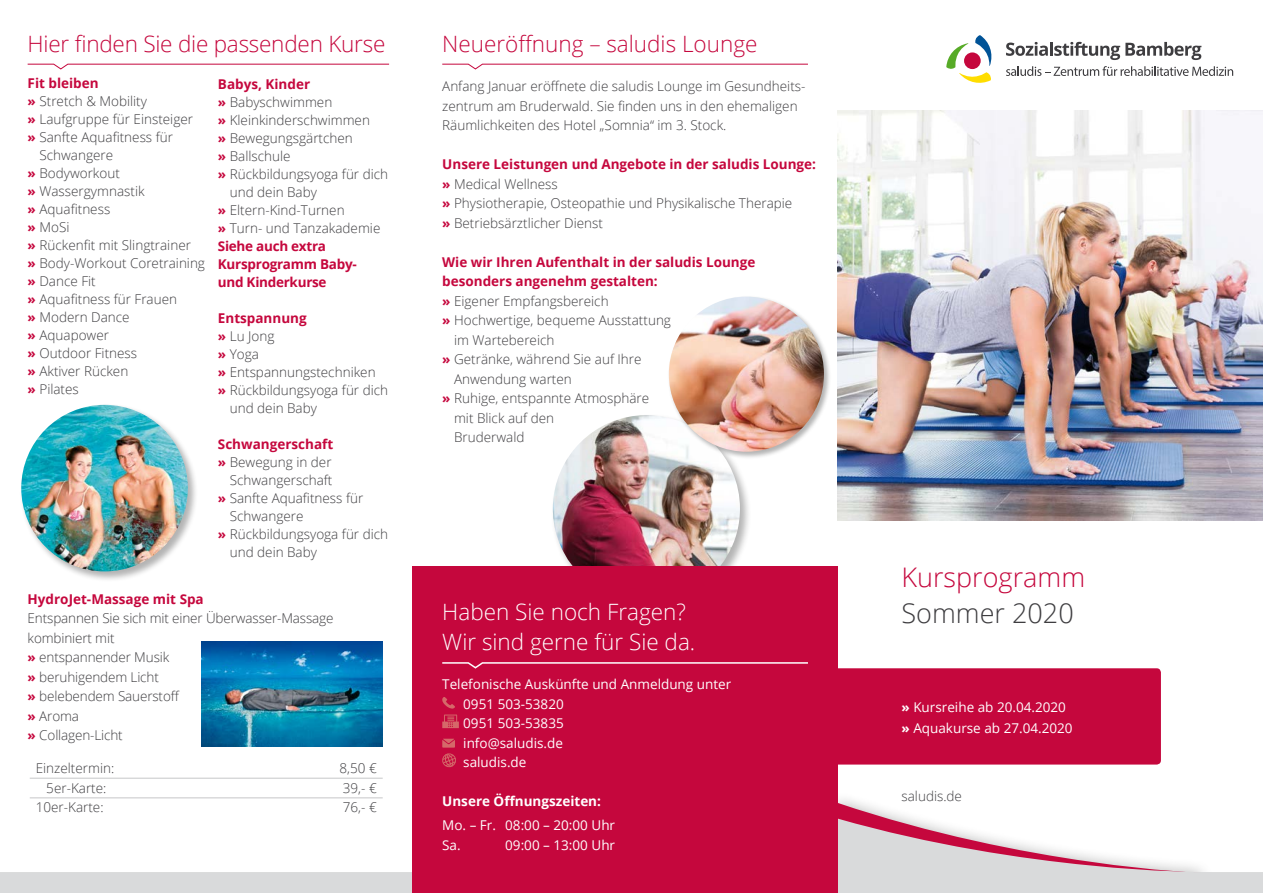
<style>
.page{position:relative;width:1263px;height:893px;background:#fff}
.page>*{position:absolute;margin:0;border:0;box-sizing:border-box;transform-origin:0 0}
.t1{font:300 27px "Open Sans";color:#c5073d}
.t2{font:300 27px "Open Sans";color:#3e3d40}
.t3{font:300 22.5px "Open Sans";letter-spacing:-.01em;color:#c5073d}
.t4{font:300 22.5px/30px "Open Sans";color:#fff}
.t5{font:300 13.5px/19.5px "Open Sans";color:#3e3d40}
.t6{font:13.5px/19.5px "Open Sans";color:#fff}
.t7{font:700 13.5px "Open Sans";color:#c5073d}
.t8{font:700 13.5px "Open Sans";letter-spacing:-.02em;color:#c5073d}
.t9{font:700 13.5px "Open Sans";color:#fff}
.s1{font-weight:700;color:#c5073d}
.s2{font-weight:700}
</style>
<div class="page">
<div style="left:551px;top:413px;width:201px;height:187px;background:#000;opacity:.3"></div>
<img style="left:553px;top:415px;width:187px;height:152px">
<svg style="left:838px;top:803px;width:425px;height:90px"></svg>
<div style="left:0;top:872px;width:412px;height:21px;background:#d9dadb"></div>
<div style="left:412px;top:567px;width:426px;height:326px;background:#c5073d"></div>
<svg style="left:442px;top:697px;width:13px;height:12px"></svg>
<svg style="left:442px;top:715px;width:17px;height:13px"></svg>
<svg style="left:442px;top:739px;width:14px;height:29px"></svg>
<hr style="left:30px;top:778px;width:353px;height:1px;background:#c6c7c8">
<hr style="left:30px;top:797px;width:353px;height:1px;background:#c6c7c8">
<img style="left:201px;top:641px;width:182px;height:105px">
<svg style="left:442px;top:63px;width:366px;height:7px"></svg>
<svg style="left:27px;top:63px;width:363px;height:7px"></svg>
<svg style="left:442px;top:662px;width:366px;height:7px"></svg>
<svg style="left:946px;top:35px;width:46px;height:48px"></svg>
<div style="left:964px;top:52px;width:17px;height:17px;background:#c5073d;border-radius:50%"></div>
<svg style="left:1006px;top:42px;width:42px;height:14px"></svg>
<hr style="left:1050px;top:42px;width:3px;height:14px;background:#3e3d40">
<svg style="left:1054px;top:42px;width:147px;height:18px"></svg>
<svg style="left:1006px;top:66px;width:227px;height:10px"></svg>
<div style="left:838px;top:668px;width:323px;height:97px;background:#c5073d"></div>
<div style="left:19px;top:403px;width:179px;height:179px;background:#000;opacity:.3"></div>
<img style="left:21px;top:405px;width:167px;height:166px;border-radius:83px">
<div style="left:667px;top:295px;width:165px;height:164px;background:#000;opacity:.3"></div>
<img style="left:669px;top:297px;width:155px;height:155px;border-radius:78px">
<img style="left:838px;top:111px;width:425px;height:410px">
<h2 class="t3" style="left:28px;top:29px;width:359px">Hier finden Sie die passenden Kurse</h2>
<p class="t7" style="left:28px;top:74px;width:73px">Fit bleiben</p>
<p class="t5" style="left:28px;top:91px;width:121px"><span class="s1">»</span> Stretch &amp; Mobility</p>
<p class="t5" style="left:28px;top:109px;width:167px"><span class="s1">»</span> Laufgruppe für Einsteiger</p>
<p class="t5" style="left:28px;top:127px;width:147px"><span class="s1">»</span> Sanfte Aquafitness für</p>
<p class="t5" style="left:39px;top:145px;width:75px">Schwangere</p>
<p class="t5" style="left:28px;top:163px;width:94px"><span class="s1">»</span> Bodyworkout</p>
<p class="t5" style="left:28px;top:181px;width:118px"><span class="s1">»</span> Wassergymnastik</p>
<p class="t5" style="left:28px;top:199px;width:84px"><span class="s1">»</span> Aquafitness</p>
<p class="t5" style="left:28px;top:217px;width:43px"><span class="s1">»</span> MoSi</p>
<p class="t5" style="left:28px;top:235px;width:165px"><span class="s1">»</span> Rückenfit mit Slingtrainer</p>
<p class="t5" style="left:28px;top:253px;width:179px"><span class="s1">»</span> Body-Workout Coretraining</p>
<p class="t5" style="left:28px;top:271px;width:70px"><span class="s1">»</span> Dance Fit</p>
<p class="t5" style="left:28px;top:289px;width:151px"><span class="s1">»</span> Aquafitness für Frauen</p>
<p class="t5" style="left:28px;top:307px;width:104px"><span class="s1">»</span> Modern Dance</p>
<p class="t5" style="left:28px;top:325px;width:83px"><span class="s1">»</span> Aquapower</p>
<p class="t5" style="left:28px;top:343px;width:111px"><span class="s1">»</span> Outdoor Fitness</p>
<p class="t5" style="left:28px;top:361px;width:102px"><span class="s1">»</span> Aktiver Rücken</p>
<p class="t5" style="left:28px;top:379px;width:53px"><span class="s1">»</span> Pilates</p>
<p class="t7" style="left:218px;top:75px;width:94px">Babys, Kinder</p>
<p class="t5" style="left:218px;top:92px;width:116px"><span class="s1">»</span> Babyschwimmen</p>
<p class="t5" style="left:218px;top:110px;width:154px"><span class="s1">»</span> Kleinkinderschwimmen</p>
<p class="t5" style="left:218px;top:128px;width:136px"><span class="s1">»</span> Bewegungsgärtchen</p>
<p class="t5" style="left:218px;top:146px;width:74px"><span class="s1">»</span> Ballschule</p>
<p class="t5" style="left:218px;top:164px;width:172px"><span class="s1">»</span> Rückbildungsyoga für dich</p>
<p class="t5" style="left:230px;top:182px;width:89px">und dein Baby</p>
<p class="t5" style="left:218px;top:200px;width:128px"><span class="s1">»</span> Eltern-Kind-Turnen</p>
<p class="t5" style="left:218px;top:218px;width:164px"><span class="s1">»</span> Turn- und Tanzakademie</p>
<p class="t8" style="left:218px;top:237px;width:110px">Siehe auch extra</p>
<p class="t8" style="left:218px;top:255px;width:140px">Kursprogramm Baby-</p>
<p class="t8" style="left:218px;top:273px;width:110px">und Kinderkurse</p>
<p class="t7" style="left:218px;top:309px;width:90px">Entspannung</p>
<p class="t5" style="left:218px;top:326px;width:58px"><span class="s1">»</span> Lu Jong</p>
<p class="t5" style="left:218px;top:344px;width:43px"><span class="s1">»</span> Yoga</p>
<p class="t5" style="left:218px;top:362px;width:159px"><span class="s1">»</span> Entspannungstechniken</p>
<p class="t5" style="left:218px;top:380px;width:172px"><span class="s1">»</span> Rückbildungsyoga für dich</p>
<p class="t5" style="left:230px;top:398px;width:89px">und dein Baby</p>
<p class="t7" style="left:218px;top:435px;width:117px">Schwangerschaft</p>
<p class="t5" style="left:218px;top:452px;width:115px"><span class="s1">»</span> Bewegung in der</p>
<p class="t5" style="left:230px;top:470px;width:104px">Schwangerschaft</p>
<p class="t5" style="left:218px;top:488px;width:147px"><span class="s1">»</span> Sanfte Aquafitness für</p>
<p class="t5" style="left:230px;top:506px;width:75px">Schwangere</p>
<p class="t5" style="left:218px;top:524px;width:172px"><span class="s1">»</span> Rückbildungsyoga für dich</p>
<p class="t5" style="left:230px;top:542px;width:89px">und dein Baby</p>
<p class="t7" style="left:28px;top:589px;width:178px">HydroJet-Massage mit Spa</p>
<p class="t5" style="left:28px;top:608px;width:307px">Entspannen Sie sich mit einer Überwasser-Massage kombiniert mit<br><span class="s1">»</span> entspannender Musik<br><span class="s1">»</span> beruhigendem Licht<br><span class="s1">»</span> belebendem Sauerstoff<br><span class="s1">»</span> Aroma<br><span class="s1">»</span> Collagen-Licht</p>
<p class="t5" style="left:36px;top:758px;width:80px">Einzeltermin:</p>
<p class="t5" style="left:339px;top:758px;width:39px">8,50 €</p>
<p class="t5" style="left:46px;top:778px;width:62px">5er-Karte:</p>
<p class="t5" style="left:343px;top:778px;width:35px">39,- €</p>
<p class="t5" style="left:36px;top:797px;width:69px">10er-Karte:</p>
<p class="t5" style="left:343px;top:797px;width:35px">76,- €</p>
<h2 class="t3" style="left:442px;top:29px;width:317px">Neueröffnung – saludis Lounge</h2>
<p class="t5" style="left:442px;top:76px;width:365px">Anfang Januar eröffnete die saludis Lounge im Gesundheits&shy;zentrum am Bruderwald. Sie finden uns in den ehemaligen<br>Räumlichkeiten des Hotel „Somnia“ im 3. Stock.</p>
<p class="t5" style="left:442px;top:154px;width:375px"><span class="s1">Unsere Leistungen und Angebote in der saludis Lounge: »</span> Medical Wellness<br><span class="s1">»</span> Physiotherapie, Osteopathie und Physikalische Therapie<br><span class="s1">»</span> Betriebsärztlicher Dienst</p>
<p class="t7" style="left:442px;top:252px;width:315px">Wie wir Ihren Aufenthalt in der saludis Lounge</p>
<p class="t7" style="left:442px;top:272px;width:217px">besonders angenehm gestalten:</p>
<p class="t5" style="left:442px;top:291px;width:168px"><span class="s1">»</span> Eigener Empfangsbereich</p>
<p class="t5" style="left:442px;top:310px;width:230px"><span class="s1">»</span> Hochwertige, bequeme Ausstattung</p>
<p class="t5" style="left:454px;top:330px;width:102px">im Wartebereich</p>
<p class="t5" style="left:442px;top:349px;width:201px"><span class="s1">»</span> Getränke, während Sie auf Ihre</p>
<p class="t5" style="left:454px;top:369px;width:119px">Anwendung warten</p>
<p class="t5" style="left:442px;top:388px;width:209px"><span class="s1">»</span> Ruhige, entspannte Atmosphäre</p>
<p class="t5" style="left:454px;top:408px;width:102px">mit Blick auf den</p>
<p class="t5" style="left:454px;top:427px;width:72px">Bruderwald</p>
<h2 class="t4" style="left:442px;top:596px;width:255px">Haben Sie noch Fragen?<br>Wir sind gerne für Sie da.</h2>
<p class="t6" style="left:463px;top:674px;width:269px;text-indent:-21px">Telefonische Auskünfte und Anmeldung unter<br>0951 503-53820<br>0951 503-53835<br>info@saludis.de<br>saludis.de</p>
<p class="t9" style="left:442px;top:792px;width:160px">Unsere Öffnungszeiten:</p>
<p class="t6" style="left:442px;top:815px;width:174px">Mo. – Fr. 08:00 – 20:00 Uhr<br>Sa.</p>
<p class="t6" style="left:505px;top:835px;width:111px">09:00 – 13:00 Uhr</p>
<h1 class="t1" style="left:901px;top:559px;width:185px">Kursprogramm</h1>
<h1 class="t2" style="left:901px;top:595px;width:174px">Sommer 2020</h1>
<p class="t6" style="left:901px;top:696px;width:173px;line-height:21px"><span class="s2">»</span> Kursreihe ab 20.04.2020 <span class="s2">»</span> Aquakurse ab 27.04.2020</p>
<p class="t5" style="left:901px;top:786px;width:62px">saludis.de</p>
</div>
